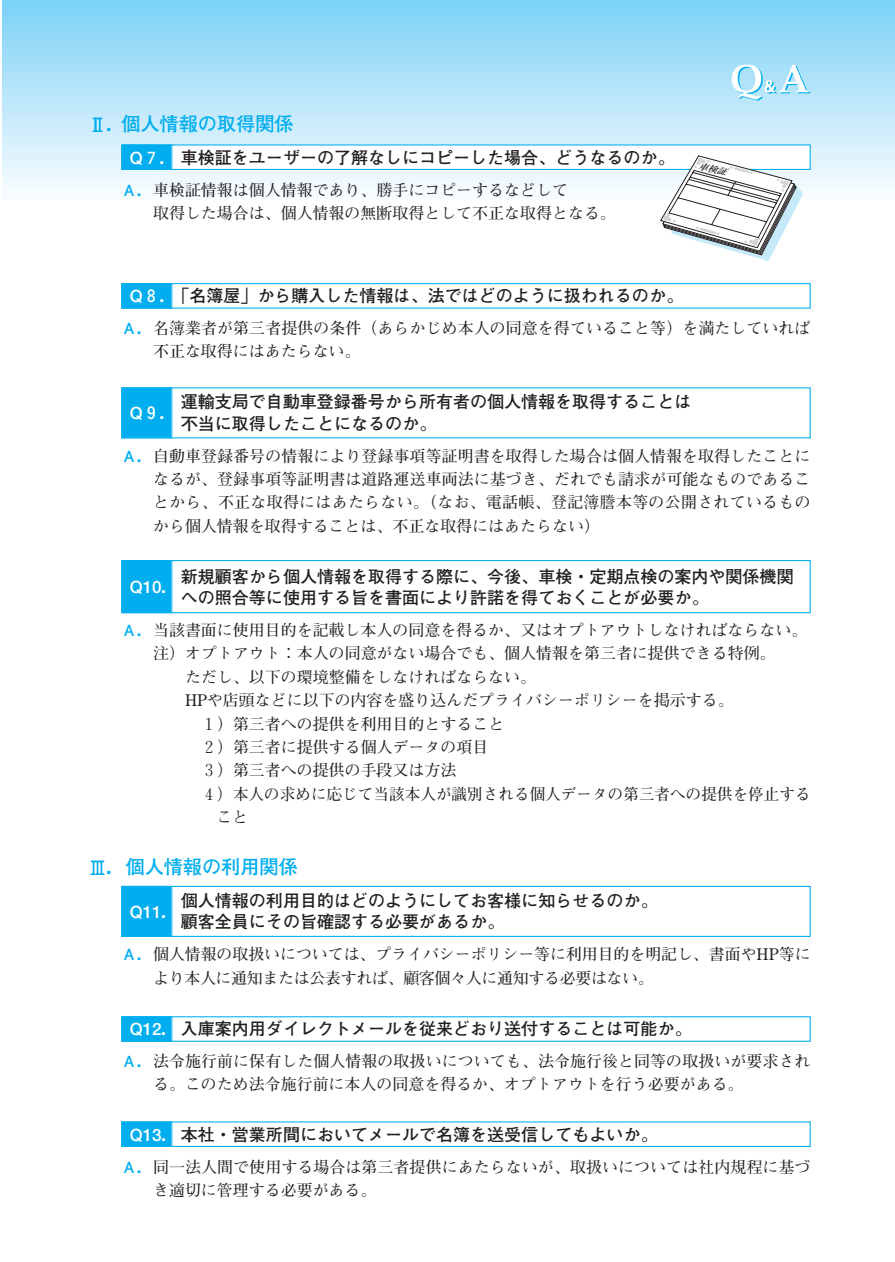
<style>
.page{position:relative;width:895px;height:1262px;background:#fff}
.page>*{position:absolute;margin:0;border:0;box-sizing:border-box;transform-origin:0 0}
.t1{font:700 19.2px "Futo Go B101";color:#00aeef}
.t2{font:700 16.95px/21.3px "Futo Go B101";color:#231f20}
.t3{font:700 16.95px "Futo Go B101";color:#fff}
.t4{font:700 15.9px/23.4px "Futo Min A101";color:#231f20}
.s1{color:#fff}
.s2{font-family:"Futo Go B101";color:#00aeef}
</style>
<div class="page">
<div style="left:2px;top:0;width:892px;height:200px;background:linear-gradient(to bottom,#7bd1f7,#fbfcff)"></div>
<svg style="left:121px;top:1016px;width:690px;height:131px"></svg>
<div style="left:122px;top:1122px;width:49px;height:23px;background:#00aeef"></div>
<div style="left:121px;top:1121px;width:51px;height:26px;border:1px solid #00aeef"></div>
<svg style="left:121px;top:144px;width:690px;height:56px"></svg>
<svg style="left:121px;top:283px;width:690px;height:26px"></svg>
<svg style="left:121px;top:885px;width:690px;height:52px"></svg>
<svg style="left:121px;top:387px;width:690px;height:227px"></svg>
<div style="left:122px;top:561px;width:49px;height:51px;background:#00aeef"></div>
<div style="left:121px;top:560px;width:51px;height:53px;border:1px solid #00aeef"></div>
<img style="left:87px;top:112px;width:20px;height:24px">
<img style="left:90px;top:860px;width:15px;height:15px">
<svg style="left:731px;top:64px;width:78px;height:37px"></svg>
<svg style="left:659px;top:155px;width:144px;height:106px"></svg>
<p class="t1" style="left:106px;top:116px;width:189px">．個人情報の取得関係</p>
<p class="t2" style="left:130px;top:149px;width:546px"><span class="s1">Q７．</span>車検証をユーザーの了解なしにコピーした場合、どうなるのか。</p>
<p class="t4" style="left:153px;top:180px;width:464px;text-indent:-32px"><span class="s2">Ａ．</span>車検証情報は個人情報であり、勝手にコピーするなどして<br>取得した場合は、個人情報の無断取得として不正な取得となる。</p>
<p class="t2" style="left:130px;top:287px;width:554px"><span class="s1">Q８．</span>「名簿屋」から購入した情報は、法ではどのように扱われるのか。</p>
<p class="t4" style="left:153px;top:318px;width:658px;text-indent:-32px"><span class="s2">Ａ．</span>名簿業者が第三者提供の条件（あらかじめ本人の同意を得ていること等）を満たしていれば不正な取得にはあたらない。</p>
<p class="t2" style="left:181px;top:393px;width:512px">運輸支局で自動車登録番号から所有者の個人情報を取得することは不当に取得したことになるのか。</p>
<p class="t4" style="left:153px;top:446px;width:659px;text-align:justify;text-indent:-32px"><span class="s2">Ａ．</span>自動車登録番号の情報により登録事項等証明書を取得した場合は個人情報を取得したことになるが、登録事項等証明書は道路運送車両法に基づき、だれでも請求が可能なものであることから、不正な取得にはあたらない。（なお、電話帳、登記簿謄本等の公開されているものから個人情報を取得することは、不正な取得にはあたらない）</p>
<p class="t2" style="left:181px;top:567px;width:614px">新規顧客から個人情報を取得する際に、今後、車検・定期点検の案内や関係機関</p>
<p class="t3" style="left:130px;top:580px;width:50px">Q10．</p>
<p class="t3" style="left:130px;top:406px;width:48px">Q９．</p>
<p class="t2" style="left:181px;top:589px;width:529px">への照合等に使用する旨を書面により許諾を得ておくことが必要か。</p>
<p class="t4" style="left:121px;top:620px;width:687px"><span class="s2">Ａ．</span>当該書面に使用目的を記載し本人の同意を得るか、又はオプトアウトしなければならない。</p>
<p class="t4" style="left:153px;top:644px;width:623px">注）オプトアウト：本人の同意がない場合でも、個人情報を第三者に提供できる特例。</p>
<p class="t4" style="left:185px;top:667px;width:352px">ただし、以下の環境整備をしなければならない。</p>
<p class="t4" style="left:185px;top:690px;width:550px">HPや店頭などに以下の内容を盛り込んだプライバシーポリシーを掲示する。</p>
<p class="t4" style="left:201px;top:714px;width:304px">１）第三者への提供を利用目的とすること</p>
<p class="t4" style="left:201px;top:737px;width:289px">２）第三者に提供する個人データの項目</p>
<p class="t4" style="left:201px;top:761px;width:257px">３）第三者への提供の手段又は方法</p>
<p class="t4" style="left:201px;top:784px;width:611px">４）本人の求めに応じて当該本人が識別される個人データの第三者への提供を停止する</p>
<p class="t4" style="left:217px;top:807px;width:32px">こと</p>
<p class="t1" style="left:106px;top:859px;width:193px">．個人情報の利用関係</p>
<p class="t3" style="left:130px;top:905px;width:50px">Q11．</p>
<p class="t2" style="left:181px;top:892px;width:478px">個人情報の利用目的はどのようにしてお客様に知らせるのか。顧客全員にその旨確認する必要があるか。</p>
<p class="t4" style="left:153px;top:945px;width:658px;text-indent:-32px"><span class="s2">Ａ．</span>個人情報の取扱いについては、プライバシーポリシー等に利用目的を明記し、書面やHP等により本人に通知または公表すれば、顧客個々人に通知する必要はない。</p>
<p class="t2" style="left:130px;top:1019px;width:563px"><span class="s1">Q12．</span>入庫案内用ダイレクトメールを従来どおり送付することは可能か。</p>
<p class="t4" style="left:153px;top:1051px;width:658px;text-indent:-32px"><span class="s2">Ａ．</span>法令施行前に保有した個人情報の取扱いについても、法令施行後と同等の取扱いが要求される。このため法令施行前に本人の同意を得るか、オプトアウトを行う必要がある。</p>
<p class="t2" style="left:130px;top:1125px;width:529px"><span class="s1">Q13．</span>本社・営業所間においてメールで名簿を送受信してもよいか。</p>
<p class="t4" style="left:153px;top:1157px;width:658px;text-indent:-32px"><span class="s2">Ａ．</span>同一法人間で使用する場合は第三者提供にあたらないが、取扱いについては社内規程に基づき適切に管理する必要がある。</p>
</div>
